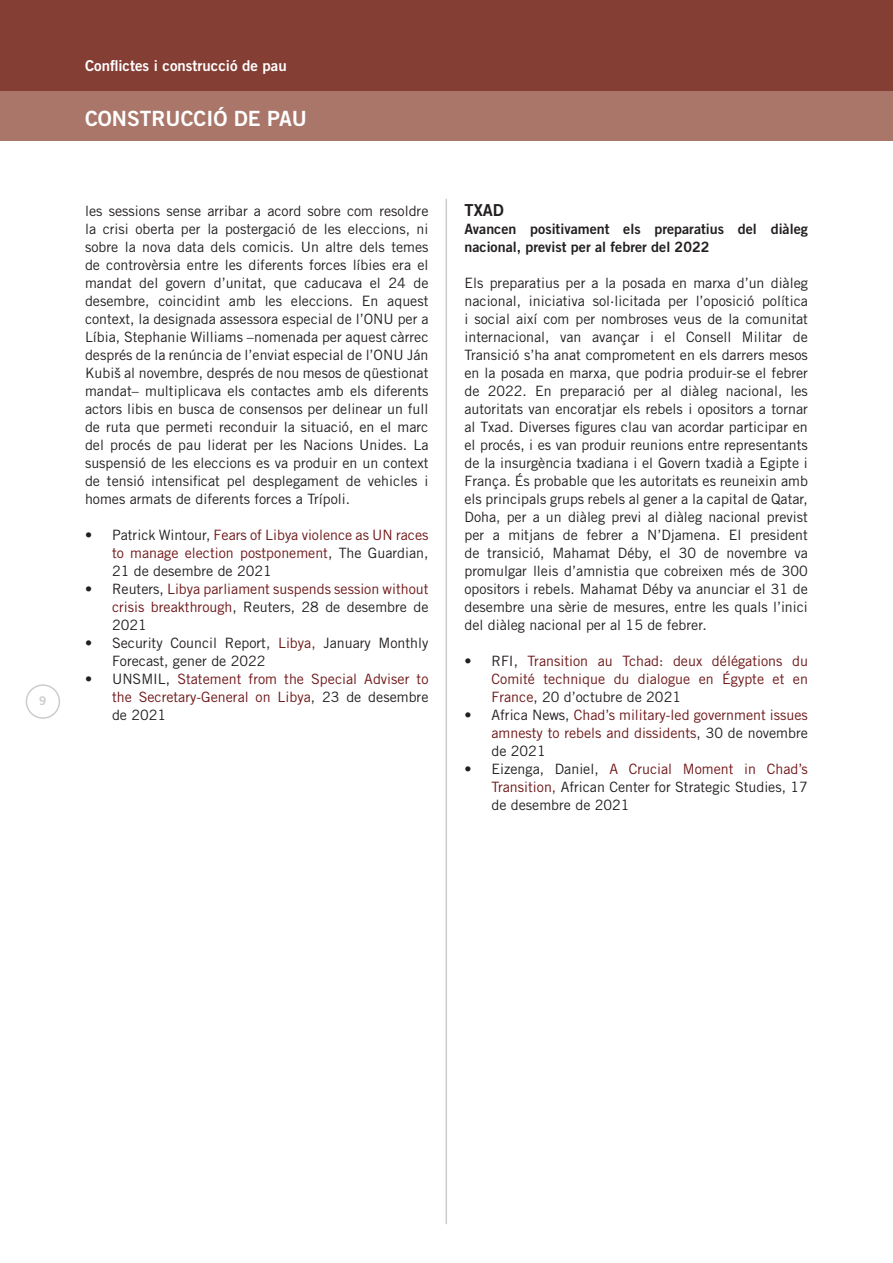
<style>
.page{position:relative;width:893px;height:1263px;background:#fff}
.page>*{position:absolute;margin:0;border:0;box-sizing:border-box;transform-origin:0 0}
.t1{font:21px "Trade Gothic LT Std Bd 2";color:#fff}
.t2{font:16.5px "Trade Gothic LT Std Bd 2";color:#231f20}
.t3{font:15px "Trade Gothic LT Std Bd 2";color:#fff}
.t4{font:14.25px/18px "Trade Gothic LT Std";color:#231f20;text-align:justify}
.t5{font:14.25px/18px "Trade Gothic LT Std";color:#6e1617;text-align:justify}
.t6{font:14.25px/18px "Trade Gothic LT Std Bd 2";color:#231f20}
.t7{font:12px "Trade Gothic LT Std Bd 2";color:#ccc}
.s1{color:#231f20}
.s2{color:#6e1617}
</style>
<div class="page">
<div style="left:0;top:0;width:893px;height:91px;background:#843e34"></div>
<div style="left:0;top:91px;width:893px;height:49px;background:#aa7669"></div>
<div style="left:26px;top:684px;width:34px;height:35px;border:2px solid #ccc;border-radius:50%"></div>
<hr style="left:446px;top:199px;width:1px;height:1025px;background:#ccc">
<p class="t7" style="left:39px;top:693px;width:9px">9</p>
<p class="t3" style="left:85px;top:57px;width:203px">Conflictes i construcció de pau</p>
<p class="t1" style="left:85px;top:105px;width:224px">CONSTRUCCIÓ DE PAU</p>
<p class="t4" style="left:85px;top:202px;width:345px">les sessions sense arribar a acord sobre com resoldre la crisi oberta per la postergació de les eleccions, ni sobre la nova data dels comicis. Un altre dels temes de controvèrsia entre les diferents forces líbies era el mandat del govern d’unitat, que caducava el 24 de desembre, coincidint amb les eleccions. En aquest context, la designada assessora especial de l’ONU per a Líbia, Stephanie Williams –nomenada per aquest càrrec després de la renúncia de l’enviat especial de l’ONU Ján Kubiš al novembre, després de nou mesos de qüestionat mandat– multiplicava els contactes amb els diferents actors libis en busca de consensos per delinear un full de ruta que permeti reconduir la situació, en el marc del procés de pau liderat per les Nacions Unides. La suspensió de les eleccions es va produir en un context de tensió intensificat pel desplegament de vehicles i homes armats de diferents forces a Trípoli.</p>
<p class="t5" style="left:112px;top:526px;width:318px;text-indent:-27px"><span class="s1">• Patrick Wintour,</span> Fears of Libya violence as UN races to manage election postponement<span class="s1">, The Guardian, 21 de desembre de 2021</span></p>
<p class="t5" style="left:112px;top:580px;width:318px;text-indent:-27px"><span class="s1">• Reuters,</span> Libya parliament suspends session without crisis breakthrough<span class="s1">, Reuters, 28 de desembre de 2021</span></p>
<p class="t4" style="left:112px;top:634px;width:318px;text-indent:-27px">• Security Council Report, <span class="s2">Libya,</span> January Monthly<br>Forecast, gener de 2022</p>
<p class="t5" style="left:112px;top:670px;width:318px;text-indent:-27px"><span class="s1">• UNSMIL,</span> Statement from the Special Adviser to the Secretary-General on Libya<span class="s1">, 23 de desembre de 2021</span></p>
<p class="t2" style="left:464px;top:200px;width:41px">TXAD</p>
<p class="t6" style="left:464px;top:220px;width:345px">Avancen positivament els preparatius del diàleg nacional, previst per al febrer del 2022</p>
<p class="t4" style="left:464px;top:274px;width:345px">Els preparatius per a la posada en marxa d’un diàleg nacional, iniciativa sol·licitada per l’oposició política i social així com per nombroses veus de la comunitat internacional, van avançar i el Consell Militar de Transició s’ha anat comprometent en els darrers mesos en la posada en marxa, que podria produir-se el febrer de 2022. En preparació per al diàleg nacional, les autoritats van encoratjar els rebels i opositors a tornar al Txad. Diverses figures clau van acordar participar en el procés, i es van produir reunions entre representants de la insurgència txadiana i el Govern txadià a Egipte i França. És probable que les autoritats es reuneixin amb els principals grups rebels al gener a la capital de Qatar, Doha, per a un diàleg previ al diàleg nacional previst per a mitjans de febrer a N’Djamena. El president de transició, Mahamat Déby, el 30 de novembre va promulgar lleis d’amnistia que cobreixen més de 300 opositors i rebels. Mahamat Déby va anunciar el 31 de desembre una sèrie de mesures, entre les quals l’inici del diàleg nacional per al 15 de febrer.</p>
<p class="t5" style="left:491px;top:652px;width:318px;text-indent:-27px"><span class="s1">• RFI,</span> Transition au Tchad: deux délégations du Comité technique du dialogue en Égypte et en France<span class="s1">, 20 d’octubre de 2021</span></p>
<p class="t5" style="left:491px;top:706px;width:318px;text-indent:-27px"><span class="s1">• Africa News,</span> Chad’s military-led government issues amnesty to rebels and dissidents<span class="s1">, 30 de novembre de 2021</span></p>
<p class="t4" style="left:491px;top:760px;width:318px;text-indent:-27px">• Eizenga, Daniel, <span class="s2">A Crucial Moment in Chad’s Transition,</span> African Center for Strategic Studies, 17 de desembre de 2021</p>
</div>
